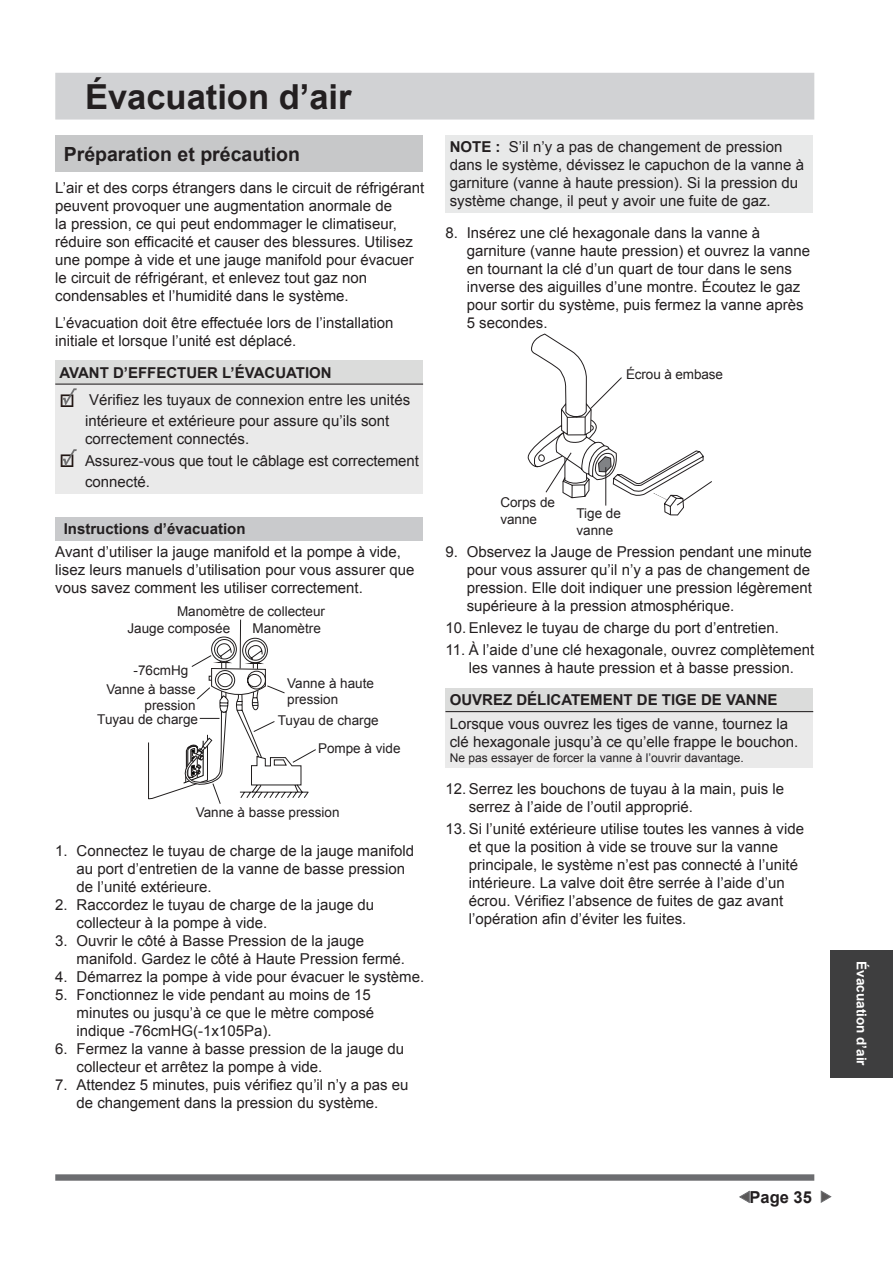
<style>
.page{position:relative;width:893px;height:1263px;background:#fff}
.page>*{position:absolute;margin:0;border:0;box-sizing:border-box;transform-origin:0 0}
.t1{font:700 34.5px "Arial";color:#231f20}
.t2{font:700 19.5px "Arial";color:#231f20}
.t3{font:700 16.5px "Arial";color:#231f20}
.t4{font:15px/18px "Arial";color:#231f20}
.t5{font:700 15px "Arial";color:#231f20}
.t6{font:13.5px/16.2px "Arial";color:#231f20}
.t7{font:700 13.5px "Arial";color:#fff}
.t8{font:12px "Arial";color:#231f20}
.s1{font-weight:700}
.s2{font-style:inherit}
</style>
<div class="page">
<div style="left:831px;top:950px;width:62px;height:127px;background:#3e3e3f"></div>
<div style="left:55px;top:73px;width:759px;height:47px;background:#d1d2d4"></div>
<div style="left:55px;top:135px;width:368px;height:37px;background:#c7c8c9"></div>
<div style="left:55px;top:361px;width:368px;height:23px;background:#dbdcdb"></div>
<div style="left:55px;top:384px;width:368px;height:109px;background:#eaeaea"></div>
<hr style="left:55px;top:384px;width:368px;height:1px;background:#231f20">
<div style="left:55px;top:517px;width:368px;height:23px;background:#c9cacc"></div>
<svg style="left:148px;top:619px;width:168px;height:185px"></svg>
<div style="left:445px;top:135px;width:368px;height:78px;background:#e8e9e9"></div>
<svg style="left:527px;top:333px;width:185px;height:183px"></svg>
<div style="left:445px;top:688px;width:368px;height:24px;background:#dbdcdb"></div>
<div style="left:445px;top:712px;width:368px;height:56px;background:#eaeaea"></div>
<hr style="left:445px;top:711px;width:368px;height:1px;background:#231f20">
<div style="left:55px;top:1174px;width:759px;height:7px;background:#6c6d70"></div>
<svg style="left:739px;top:1191px;width:11px;height:12px"></svg>
<svg style="left:821px;top:1190px;width:10px;height:13px"></svg>
<svg style="left:62px;top:388px;width:15px;height:17px"></svg>
<svg style="left:62px;top:449px;width:15px;height:17px"></svg>
<h1 class="t1" style="left:85px;top:74px;width:268px">Évacuation d’air</h1>
<h2 class="t2" style="left:64px;top:141px;width:238px">Préparation et précaution</h2>
<p class="t4" style="left:55px;top:179px;width:371px">L’air et des corps étrangers dans le circuit de réfrigérant peuvent provoquer une augmentation anormale de<br>la pression, ce qui peut endommager le climatiseur, réduire son efficacité et causer des blessures. Utilisez une pompe à vide et une jauge manifold pour évacuer le circuit de réfrigérant, et enlevez tout gaz non condensables et l’humidité dans le système.</p>
<p class="t4" style="left:55px;top:314px;width:340px">L’évacuation doit être effectuée lors de l’installation initiale et lorsque l’unité est déplacé.</p>
<p class="t5" style="left:60px;top:362px;width:274px">AVANT D’EFFECTUER L’ÉVACUATION</p>
<p class="t4" style="left:85px;top:389px;width:327px;line-height:21.5px">Vérifiez les tuyaux de connexion entre les unités intérieure et extérieure pour assure qu’ils sont</p>
<p class="t4" style="left:85px;top:428px;width:335px;line-height:21.5px">correctement connectés.<br>Assurez-vous que tout le câblage est correctement connecté.</p>
<p class="t5" style="left:64px;top:519px;width:183px">Instructions d’évacuation</p>
<p class="t4" style="left:55px;top:543px;width:361px">Avant d’utiliser la jauge manifold et la pompe à vide, lisez leurs manuels d’utilisation pour vous assurer que vous savez comment les utiliser correctement.</p>
<p class="t6" style="left:127px;top:620px;width:104px">Jauge composée</p>
<p class="t6" style="left:134px;top:662px;width:56px">-76cmHg</p>
<p class="t6" style="left:97px;top:711px;width:102px">Tuyau de charge</p>
<p class="t6" style="left:177px;top:603px;width:149px">Manomètre de collecteur</p>
<p class="t6" style="left:253px;top:620px;width:70px">Manomètre</p>
<p class="t6" style="left:107px;top:681px;width:91px;text-align:right">Vanne à basse pression</p>
<p class="t6" style="left:287px;top:675px;width:88px">Vanne à haute pression</p>
<p class="t6" style="left:318px;top:707px;width:84px;line-height:27.6px;text-indent:-40px">Tuyau de charge<br>Pompe à vide</p>
<p class="t6" style="left:196px;top:804px;width:145px">Vanne à basse pression</p>
<p class="t4" style="left:77px;top:842px;width:339px;text-indent:-21px">1. Connectez le tuyau de charge de la jauge manifold au port d’entretien de la vanne de basse pression de l’unité extérieure.</p>
<p class="t4" style="left:77px;top:896px;width:299px;text-indent:-21px">2. Raccordez le tuyau de charge de la jauge du collecteur à la pompe à vide.</p>
<p class="t4" style="left:77px;top:932px;width:330px;text-indent:-21px">3. Ouvrir le côté à Basse Pression de la jauge manifold. Gardez le côté à Haute Pression fermé.</p>
<p class="t4" style="left:55px;top:968px;width:370px">4. Démarrez la pompe à vide pour évacuer le système.</p>
<p class="t4" style="left:77px;top:986px;width:299px;text-indent:-21px">5. Fonctionnez le vide pendant au moins de 15 minutes ou jusqu’à ce que le mètre composé indique -76cmHG(-1x105Pa).</p>
<p class="t4" style="left:77px;top:1040px;width:329px;text-indent:-21px">6. Fermez la vanne à basse pression de la jauge du collecteur et arrêtez la pompe à vide.</p>
<p class="t4" style="left:55px;top:1076px;width:355px;text-align:center">7. Attendez 5 minutes, puis vérifiez qu’il n’y a pas eu de changement dans la pression du système.</p>
<p class="t4" style="left:450px;top:138px;width:356px"><span class="s1">NOTE :</span> S’il n’y a pas de changement de pression dans le système, dévissez le capuchon de la vanne à garniture (vanne à haute pression). Si la pression du système change, il peut y avoir une fuite de gaz.</p>
<p class="t4" style="left:467px;top:224px;width:345px;text-indent:-21px">8. Insérez une clé hexagonale dans la vanne à garniture (vanne haute pression) et ouvrez la vanne en tournant la clé d’un quart de tour dans le sens inverse des aiguilles d’une montre. Écoutez le gaz pour sortir du système, puis fermez la vanne après 5 secondes.</p>
<p class="t6" style="left:626px;top:366px;width:99px">Écrou à embase</p>
<p class="t6" style="left:500px;top:495px;width:56px">Corps de vanne</p>
<p class="t6" style="left:576px;top:506px;width:46px">Tige de vanne</p>
<p class="t4" style="left:467px;top:543px;width:347px;text-align:justify;text-indent:-21px">9. Observez la Jauge de Pression pendant une minute pour vous assurer qu’il n’y a pas de changement de pression. Elle doit indiquer une pression légèrement supérieure à la pression atmosphérique.</p>
<p class="t4" style="left:445px;top:619px;width:335px">10. Enlevez le tuyau de charge du port d’entretien.</p>
<p class="t4" style="left:445px;top:641px;width:370px;text-align:center">11. À l’aide d’une clé hexagonale, ouvrez complètement les vannes à haute pression et à basse pression.</p>
<p class="t5" style="left:450px;top:690px;width:329px">OUVREZ DÉLICATEMENT DE TIGE DE VANNE</p>
<p class="t4" style="left:450px;top:715px;width:350px">Lorsque vous ouvrez les tiges de vanne, tournez la clé hexagonale jusqu’à ce qu’elle frappe le bouchon.</p>
<p class="t8" style="left:450px;top:750px;width:296px">Ne pas essayer de forcer la vanne à l’ouvrir davantage.</p>
<p class="t4" style="left:469px;top:780px;width:317px;text-indent:-23px">12. Serrez les bouchons de tuyau à la main, puis le serrez à l’aide de l’outil approprié.</p>
<p class="t4" style="left:469px;top:820px;width:337px;text-indent:-23px">13. Si l’unité extérieure utilise toutes les vannes à vide et que la position à vide se trouve sur la vanne principale, le système n’est pas connecté à l’unité intérieure. La valve doit être serrée à l’aide d’un écrou. Vérifiez l’absence de fuites de gaz avant l’opération afin d’éviter les fuites.</p>
<p class="t3" style="left:749px;top:1186px;width:64px">Page 3<span class="s2">5</span></p>
<p class="t7" style="left:871px;top:961px;width:106px;rotate:90deg">Évacuation d’air</p>
</div>
